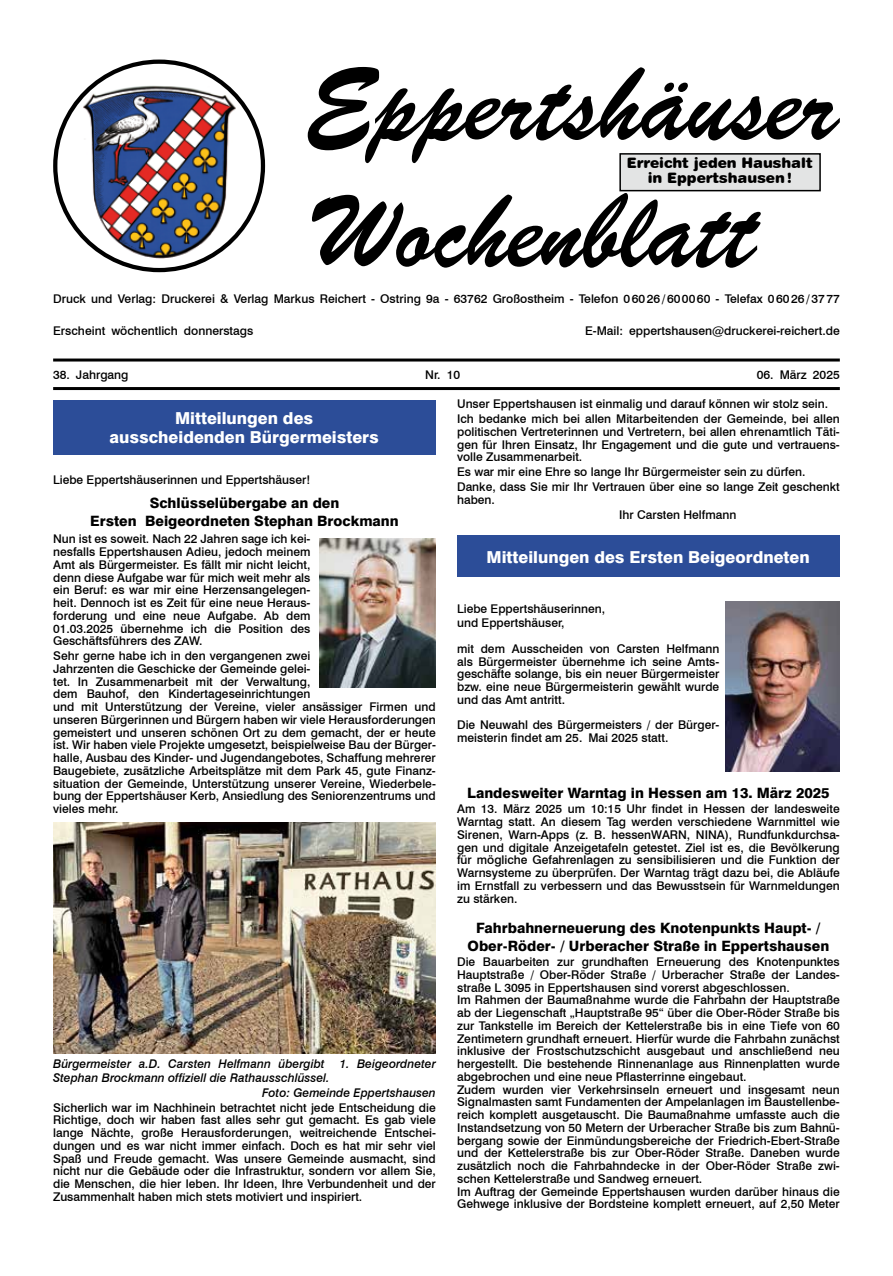
<style>
.page{position:relative;width:893px;height:1276px;background:#fff}
.page>*{position:absolute;margin:0;border:0;box-sizing:border-box;transform-origin:0 0}
.t1{font:800 16.5px/19.5px "Swiss 721 BT";color:#fff;text-align:center}
.t2{font:14.4px/15px "Swiss 721 BT Black Rounded";color:#000;text-align:center}
.t3{font:800 14.25px/18px "Swiss 721 BT";color:#000;text-align:center}
.t4{font:500 12px/12.8px "Swiss 721 BT";color:#000}
.t5{font:italic 500 12px/14.4px "Swiss 721 BT";color:#000}
</style>
<div class="page">
<div style="left:53px;top:400px;width:382px;height:55px;background:#2c4d98"></div>
<img style="left:53px;top:822px;width:383px;height:231px">
<div style="left:457px;top:535px;width:382px;height:42px;background:#2c4d98"></div>
<hr style="left:53px;top:358px;width:787px;height:3px;background:#000">
<hr style="left:53px;top:387px;width:787px;height:3px;background:#000">
<div style="left:620px;top:154px;width:200px;height:37px;background:#e3e4e4"></div>
<div style="left:619px;top:153px;width:202px;height:38px;border:2px solid #000"></div>
<img style="left:81px;top:83px;width:158px;height:175px">
<svg style="left:308px;top:67px;width:532px;height:96px"></svg>
<svg style="left:312px;top:193px;width:449px;height:75px"></svg>
<img style="left:725px;top:601px;width:115px;height:170px">
<img style="left:319px;top:538px;width:117px;height:149px">
<p class="t2" style="left:627px;top:156px;width:188px">Erreicht jeden Haushalt in Eppertshausen!</p>
<p class="t4" style="left:53px;top:292px;width:788px">Druck und Verlag: Druckerei &amp; Verlag Markus Reichert - Ostring 9a - 63762 Großostheim - Telefon 06026/600060 - Telefax 06026/3777</p>
<p class="t4" style="left:53px;top:324px;width:202px">Erscheint wöchentlich donnerstags</p>
<p class="t4" style="left:585px;top:324px;width:256px">E-Mail: eppertshausen@druckerei-reichert.de</p>
<p class="t4" style="left:53px;top:368px;width:77px">38. Jahrgang</p>
<p class="t4" style="left:425px;top:368px;width:36px">Nr. 10</p>
<p class="t4" style="left:757px;top:368px;width:84px">06. März 2025</p>
<h1 class="t1" style="left:109px;top:408px;width:271px">Mitteilungen des ausscheidenden Bürgermeisters</h1>
<p class="t4" style="left:53px;top:473px;width:259px">Liebe Eppertshäuserinnen und Eppertshäuser!</p>
<p class="t3" style="left:90px;top:494px;width:310px">Schlüsselübergabe an den<br>Ersten Beigeordneten Stephan Brockmann</p>
<p class="t4" style="left:53px;top:532px;width:259px;text-align:justify">Nun ist es soweit. Nach 22 Jahren sage ich kei&shy;nesfalls Eppertshausen Adieu, jedoch meinem Amt als Bürgermeister. Es fällt mir nicht leicht, denn diese Aufgabe war für mich weit mehr als ein Beruf: es war mir eine Herzensangelegen&shy;heit. Dennoch ist es Zeit für eine neue Heraus&shy;forderung und eine neue Aufgabe. Ab dem 01.03.2025 übernehme ich die Position des Geschäftsführers des ZAW.</p>
<p class="t4" style="left:53px;top:649px;width:384px">Sehr gerne habe ich in den vergangenen zwei<br>Jahrzenten die Geschicke der Gemeinde gelei-<br>tet. In Zusammenarbeit mit der Verwaltung,<br>dem Bauhof, den Kindertageseinrichtungen<br>und mit Unterstützung der Vereine, vieler ansässiger Firmen und unseren Bürgerinnen und Bürgern haben wir viele Herausforderungen gemeistert und unseren schönen Ort zu dem gemacht, der er heute ist. Wir haben viele Projekte umgesetzt, beispielweise Bau der Bürger&shy;halle, Ausbau des Kinder- und Jugendangebotes, Schaffung mehrerer Baugebiete, zusätzliche Arbeitsplätze mit dem Park 45, gute Finanz&shy;situation der Gemeinde, Unterstützung unserer Vereine, Wiederbele&shy;bung der Eppertshäuser Kerb, Ansiedlung des Seniorenzentrums und vieles mehr.</p>
<p class="t5" style="left:53px;top:1056px;width:273px">Bürgermeister a.D. Carsten Helfmann übergibt</p>
<p class="t5" style="left:340px;top:1056px;width:98px">1. Beigeordneter</p>
<p class="t5" style="left:262px;top:1070px;width:175px;text-indent:-209px">Stephan Brockmann offiziell die Rathausschlüssel.<br>Foto: Gemeinde Eppertshausen</p>
<p class="t4" style="left:53px;top:1100px;width:384px;text-align:justify">Sicherlich war im Nachhinein betrachtet nicht jede Entscheidung die Richtige, doch wir haben fast alles sehr gut gemacht. Es gab viele lange Nächte, große Herausforderungen, weitreichende Entschei&shy;dungen und es war nicht immer einfach. Doch es hat mir sehr viel Spaß und Freude gemacht. Was unsere Gemeinde ausmacht, sind nicht nur die Gebäude oder die Infrastruktur, sondern vor allem Sie, die Menschen, die hier leben. Ihr Ideen, Ihre Verbundenheit und der Zusammenhalt haben mich stets motiviert und inspiriert.</p>
<p class="t4" style="left:457px;top:396px;width:384px;line-height:14.9px">Unser Eppertshausen ist einmalig und darauf können wir stolz sein.<br>Ich bedanke mich bei allen Mitarbeitenden der Gemeinde, bei allen</p>
<p class="t4" style="left:457px;top:425px;width:384px;text-align:justify">politischen Vertreterinnen und Vertretern, bei allen ehrenamtlich Täti&shy;gen für Ihren Einsatz, Ihr Engagement und die gute und vertrauens&shy;volle Zusammenarbeit.</p>
<p class="t4" style="left:457px;top:464px;width:384px;line-height:14.9px">Es war mir eine Ehre so lange Ihr Bürgermeister sein zu dürfen.<br>Danke, dass Sie mir Ihr Vertrauen über eine so lange Zeit geschenkt</p>
<p class="t4" style="left:457px;top:493px;width:39px">haben.</p>
<p class="t4" style="left:619px;top:508px;width:119px">Ihr Carsten Helfmann</p>
<h1 class="t1" style="left:487px;top:547px;width:325px">Mitteilungen des Ersten Beigeordneten</h1>
<p class="t4" style="left:457px;top:601px;width:150px;line-height:14.4px">Liebe Eppertshäuserinnen, und Eppertshäuser,</p>
<p class="t4" style="left:457px;top:642px;width:264px;text-align:justify">mit dem Ausscheiden von Carsten Helfmann als Bürgermeister übernehme ich seine Amts&shy;geschäfte solange, bis ein neuer Bürgermeister bzw. eine neue Bürgermeisterin gewählt wurde und das Amt antritt.</p>
<p class="t4" style="left:457px;top:718px;width:264px">Die Neuwahl des Bürgermeisters / der Bürger&shy;meisterin findet am 25. Mai 2025 statt.</p>
<p class="t3" style="left:467px;top:784px;width:364px">Landesweiter Warntag in Hessen am 13. März 2025</p>
<p class="t4" style="left:457px;top:802px;width:384px;text-align:justify">Am 13. März 2025 um 10:15 Uhr findet in Hessen der landesweite Warntag statt. An diesem Tag werden verschiedene Warnmittel wie Sirenen, Warn-Apps (z. B. hessenWARN, NINA), Rundfunkdurchsa&shy;gen und digitale Anzeigetafeln getestet. Ziel ist es, die Bevölkerung für mögliche Gefahrenlagen zu sensibilisieren und die Funktion der Warnsysteme zu überprüfen. Der Warntag trägt dazu bei, die Abläufe im Ernstfall zu verbessern und das Bewusstsein für Warnmeldungen zu stärken.</p>
<p class="t3" style="left:468px;top:919px;width:363px">Fahrbahnerneuerung des Knotenpunkts Haupt- /<br>Ober-Röder- / Urberacher Straße in Eppertshausen</p>
<p class="t4" style="left:457px;top:955px;width:384px">Die Bauarbeiten zur grundhaften Erneuerung des Knotenpunktes Hauptstraße / Ober-Röder Straße / Urberacher Straße der Landes&shy;straße L 3095 in Eppertshausen sind vorerst abgeschlossen.<br>Im Rahmen der Baumaßnahme wurde die Fahrbahn der Hauptstraße ab der Liegenschaft „Hauptstraße 95“ über die Ober-Röder Straße bis zur Tankstelle im Bereich der Kettelerstraße bis in eine Tiefe von 60<br>Zentimetern grundhaft erneuert. Hierfür wurde die Fahrbahn zunächst inklusive der Frostschutzschicht ausgebaut und anschließend neu hergestellt. Die bestehende Rinnenanlage aus Rinnenplatten wurde abgebrochen und eine neue Pflasterrinne eingebaut.<br>Zudem wurden vier Verkehrsinseln erneuert und insgesamt neun Signalmasten samt Fundamenten der Ampelanlagen im Baustellenbe&shy;reich komplett ausgetauscht. Die Baumaßnahme umfasste auch die Instandsetzung von 50 Metern der Urberacher Straße bis zum Bahnü&shy;bergang sowie der Einmündungsbereiche der Friedrich-Ebert-Straße und der Kettelerstraße bis zur Ober-Röder Straße. Daneben wurde zusätzlich noch die Fahrbahndecke in der Ober-Röder Straße zwi&shy;schen Kettelerstraße und Sandweg erneuert.<br>Im Auftrag der Gemeinde Eppertshausen wurden darüber hinaus die Gehwege inklusive der Bordsteine komplett erneuert, auf 2,50 Meter</p>
</div>
